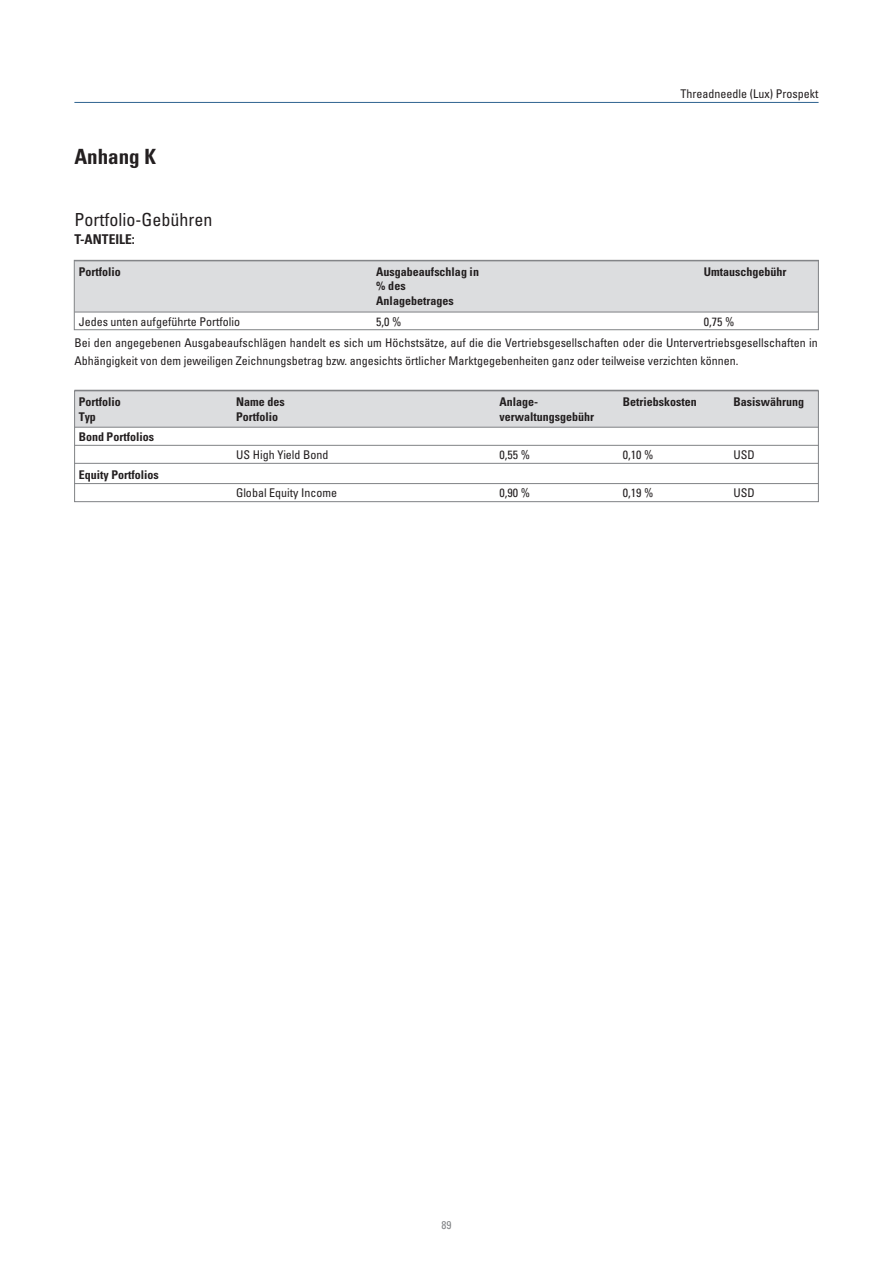
<style>
.page{position:relative;width:893px;height:1263px;background:#fff}
.page>*{position:absolute;margin:0;border:0;box-sizing:border-box;transform-origin:0 0}
.t1{font:700 condensed 21px "Univers LT Std";color:#231f20}
._01__Section_Heading{font:condensed 18px "Univers LT Std";color:#231f20}
._02__1st_subs{font:700 condensed 13.5px "Univers LT Std";color:#231f20}
._03__Main_text{font:condensed 12px/18px "Univers LT Std";color:#231f20}
._03__Main_text-2{font:700 condensed 12px "Univers LT Std";color:#231f20}
._05__App_C_table_1_t{font:condensed 12px "Univers LT Std";color:#231f20}
._05__App_C_table_1_t-2{font:700 condensed 12px "Univers LT Std";color:#231f20}
.t2{font:condensed 11.25px "Univers LT Std";color:#808285}
</style>
<div class="page">
<hr style="left:74px;top:102px;width:745px;height:1px;background:#2e6390">
<div style="left:74px;top:262px;width:745px;height:50px;background:#dcdddf"></div>
<hr style="left:74px;top:312px;width:745px;height:1px;background:#808285">
<hr style="left:74px;top:390px;width:745px;height:1px;background:#808285">
<div style="left:74px;top:391px;width:745px;height:36px;background:#dcdddf"></div>
<hr style="left:74px;top:427px;width:745px;height:1px;background:#808285">
<hr style="left:74px;top:445px;width:745px;height:1px;background:#808285">
<hr style="left:74px;top:463px;width:745px;height:1px;background:#808285">
<hr style="left:74px;top:483px;width:745px;height:1px;background:#808285">
<div style="left:74px;top:391px;width:745px;height:111px;border:1px solid #808285"></div>
<div style="left:74px;top:260px;width:745px;height:70px;border:1px solid #808285"></div>
<p class="t1" style="left:74px;top:144px;width:83px">Anhang K</p>
<p class="_03__Main_text" style="left:681px;top:85px;width:139px">Threadneedle (Lux) Prospekt</p>
<p class="_01__Section_Heading" style="left:74px;top:208px;width:139px">Portfolio-Gebühren</p>
<p class="_02__1st_subs" style="left:74px;top:231px;width:62px">T-ANTEILE:</p>
<p class="_03__Main_text-2" style="left:79px;top:264px;width:44px">Portfolio</p>
<p class="_03__Main_text-2" style="left:376px;top:264px;width:104px">Ausgabeaufschlag in</p>
<p class="_03__Main_text-2" style="left:704px;top:264px;width:84px">Umtauschgebühr</p>
<p class="_03__Main_text-2" style="left:376px;top:279px;width:31px">% des</p>
<p class="_03__Main_text-2" style="left:376px;top:294px;width:79px">Anlagebetrages</p>
<p class="_05__App_C_table_1_t" style="left:79px;top:314px;width:163px">Jedes unten aufgeführte Portfolio</p>
<p class="_05__App_C_table_1_t" style="left:376px;top:314px;width:27px">5,0 %</p>
<p class="_05__App_C_table_1_t" style="left:704px;top:314px;width:32px">0,75 %</p>
<p class="_03__Main_text" style="left:74px;top:333px;width:745px">Bei den angegebenen Ausgabeaufschlägen handelt es sich um Höchstsätze, auf die die Vertriebsgesellschaften oder die Untervertriebsgesellschaften in<br>Abhängigkeit von dem jeweiligen Zeichnungsbetrag bzw. angesichts örtlicher Marktgegebenheiten ganz oder teilweise verzichten können.</p>
<p class="_03__Main_text-2" style="left:79px;top:394px;width:44px">Portfolio</p>
<p class="_03__Main_text-2" style="left:236px;top:394px;width:50px">Name des</p>
<p class="_03__Main_text-2" style="left:500px;top:394px;width:40px">Anlage-</p>
<p class="_03__Main_text-2" style="left:623px;top:394px;width:75px">Betriebskosten</p>
<p class="_03__Main_text-2" style="left:733px;top:394px;width:72px">Basiswährung</p>
<p class="_03__Main_text-2" style="left:79px;top:409px;width:19px">Typ</p>
<p class="_03__Main_text-2" style="left:236px;top:409px;width:44px">Portfolio</p>
<p class="_03__Main_text-2" style="left:500px;top:409px;width:96px">verwaltungsgebühr</p>
<p class="_05__App_C_table_1_t-2" style="left:79px;top:429px;width:77px">Bond Portfolios</p>
<p class="_05__App_C_table_1_t" style="left:236px;top:447px;width:94px">US High Yield Bond</p>
<p class="_05__App_C_table_1_t" style="left:500px;top:447px;width:32px">0,55 %</p>
<p class="_05__App_C_table_1_t" style="left:623px;top:447px;width:32px">0,10 %</p>
<p class="_05__App_C_table_1_t" style="left:733px;top:447px;width:23px">USD</p>
<p class="_05__App_C_table_1_t-2" style="left:79px;top:467px;width:82px">Equity Portfolios</p>
<p class="_05__App_C_table_1_t" style="left:236px;top:485px;width:103px">Global Equity Income</p>
<p class="_05__App_C_table_1_t" style="left:500px;top:485px;width:32px">0,90 %</p>
<p class="_05__App_C_table_1_t" style="left:623px;top:485px;width:32px">0,19 %</p>
<p class="_05__App_C_table_1_t" style="left:733px;top:485px;width:23px">USD</p>
<p class="t2" style="left:441px;top:1217px;width:11px">89</p>
</div>
